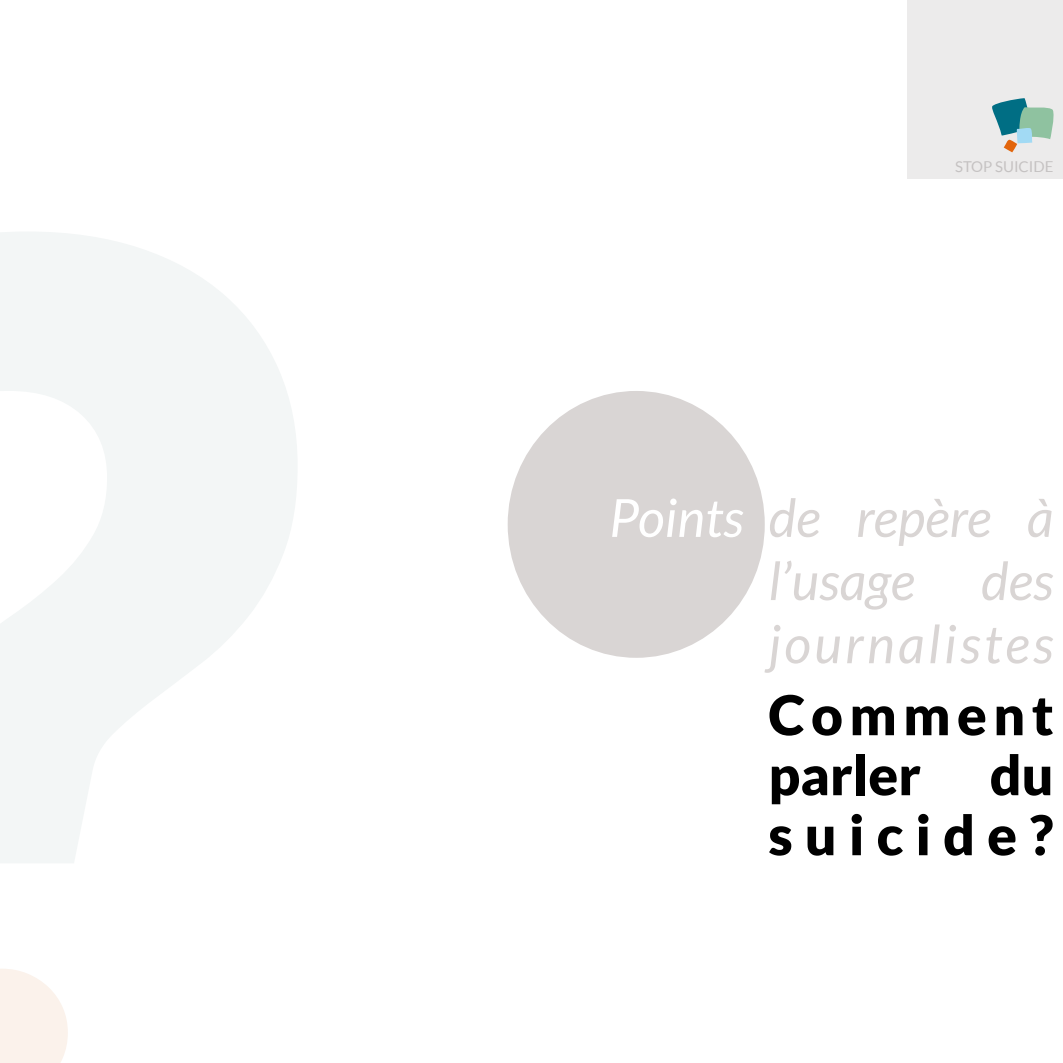
<style>
.page{position:relative;width:1063px;height:1063px;background:#fff}
.page>*{position:absolute;margin:0;border:0;box-sizing:border-box;transform-origin:0 0}
.t1{font:900 55px/60px "Lato";letter-spacing:.115em;color:#000}
.t2{font:900 55px/60px "Lato";letter-spacing:.22em;color:#000;text-align:right}
.t3{font:italic 52.75px/63.2px "Lato";color:#d9d5d4}
.t4{font:italic 52.75px/63.2px "Lato";letter-spacing:.065em;color:#d9d5d4;text-align:right}
.t5{font:italic 52.75px "Lato";color:#fff}
.t6{font:15px "Lato";color:#c5c2c2}
</style>
<div class="page">
<div style="left:508px;top:391px;width:257px;height:267px;background:#d9d5d4;border-radius:50%"></div>
<div style="left:907px;top:0;width:156px;height:179px;background:#ecebeb"></div>
<svg style="left:992px;top:98px;width:62px;height:54px"></svg>
<svg style="left:0;top:969px;width:68px;height:94px"></svg>
<svg style="left:0;top:232px;width:297px;height:631px;fill:#f3f6f6"></svg>
<p class="t6" style="left:955px;top:158px;width:100px">STOP SUICIDE</p>
<p class="t5" style="left:609px;top:488px;width:136px">Points</p>
<p class="t3" style="left:768px;top:488px;width:287px">de repère à l’usage</p>
<p class="t4" style="left:768px;top:551px;width:287px">des journalistes</p>
<p class="t1" style="left:768px;top:684px;width:287px">Comment parler</p>
<p class="t2" style="left:768px;top:744px;width:287px">du suicide?</p>
</div>
